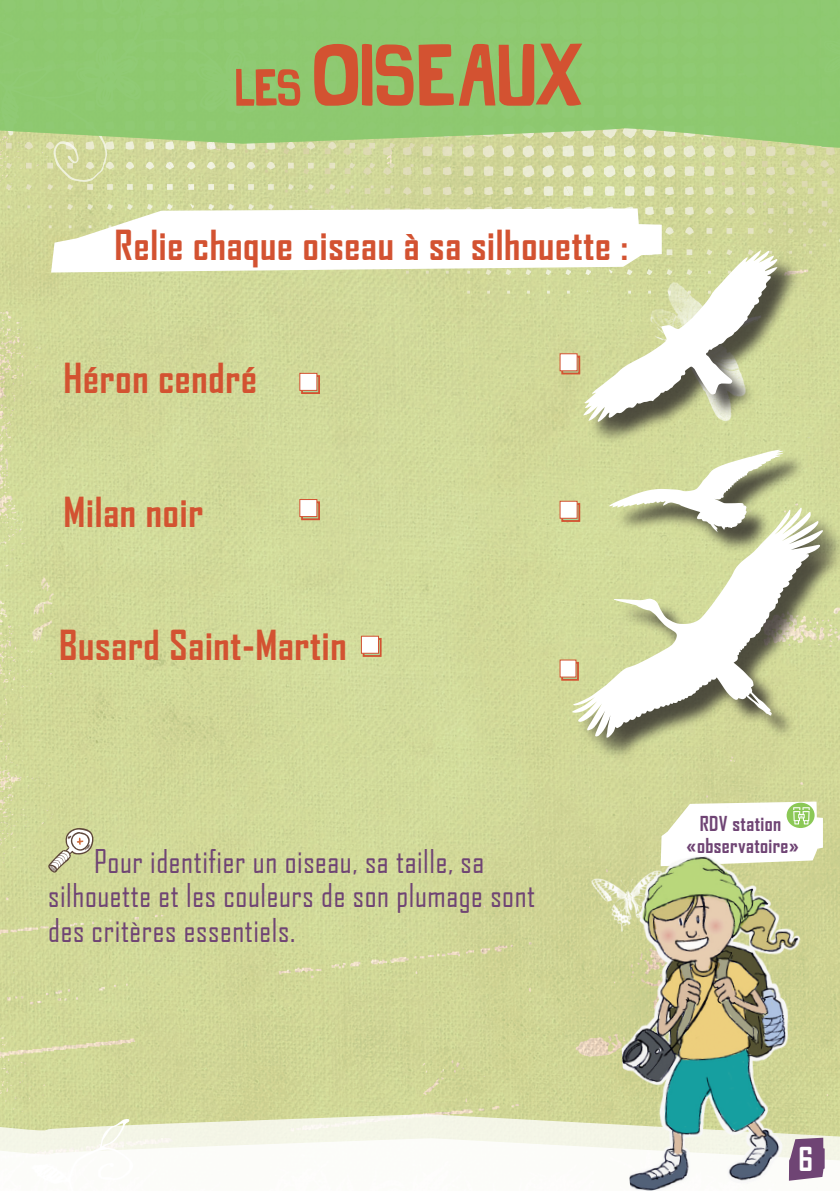
<style>
.page{position:relative;width:840px;height:1191px;background:#fff}
.page>*{position:absolute;margin:0;border:0;box-sizing:border-box;transform-origin:0 0}
.t1{font:88.4px "Grind Zero";letter-spacing:-.04em;color:#d35231}
.t2{font:700 39.6px "Agency FB";letter-spacing:.02em;color:#d35231}
.t3{font:700 31.6px "Agency FB";color:#fff}
.t4{font:31.4px/34.6px "Agency FB";letter-spacing:.02em;color:#6f4474}
.t5{font:700 19.8px "Agency FB";letter-spacing:.02em;color:#6f4474}
.s1{font-size:52.6px}
</style>
<div class="page">
<div style="left:0;top:0;width:839px;height:1191px;background:#d2d898"></div>
<svg style="left:0;top:146px;width:284px;height:36px"></svg>
<svg style="left:0;top:1111px;width:838px;height:24px;fill:#f3f4e6"></svg>
<svg style="left:839px;top:1137px;width:1px;height:24px"></svg>
<svg style="left:0;top:1135px;width:839px;height:56px;background:#fafbf6"></svg>
<div style="left:821px;top:0;width:18px;height:85px;background:#8ec971"></div>
<div style="left:0;top:0;width:821px;height:146px;background:#8ec970"></div>
<svg style="left:48px;top:828px;width:46px;height:45px"></svg>
<svg style="left:301px;top:501px;width:19px;height:19px"></svg>
<div style="left:299px;top:499px;width:18px;height:18px;background:#fff;border:1px solid #d35231"></div>
<svg style="left:561px;top:503px;width:19px;height:19px"></svg>
<div style="left:559px;top:501px;width:18px;height:18px;background:#fff;border:1px solid #d35231"></div>
<div style="left:362px;top:638px;width:19px;height:19px;background:#ce724f;border:2px solid #d35231"></div>
<div style="left:361px;top:636px;width:18px;height:17px;background:#fff;border:1px solid #d35231"></div>
<svg style="left:561px;top:677px;width:11px;height:3px"></svg>
<div style="left:559px;top:659px;width:17px;height:18px;background:#fff"></div>
<div style="left:576px;top:512px;width:263px;height:249px;background:#231f20;opacity:.75"></div>
<svg style="left:572px;top:507px;width:250px;height:230px"></svg>
<div style="left:613px;top:453px;width:193px;height:102px;background:#231f20;opacity:.75"></div>
<svg style="left:609px;top:450px;width:174px;height:82px"></svg>
<div style="left:587px;top:254px;width:214px;height:191px;background:#231f20;opacity:.75"></div>
<svg style="left:51px;top:208px;width:699px;height:214px"></svg>
<img style="left:607px;top:801px;width:227px;height:390px">
<img style="left:750px;top:85px;width:89px;height:360px">
<svg style="left:660px;top:801px;width:162px;height:65px;background:#f1f4e5"></svg>
<svg style="left:788px;top:1137px;width:36px;height:43px;background:#835f86"></svg>
<p class="t1" style="left:236px;top:36px;width:355px"><span class="s1">LES</span> OISEAUX</p>
<p class="t2" style="left:115px;top:220px;width:514px">Relie chaque oiseau à sa silhouette :</p>
<p class="t2" style="left:63px;top:354px;width:195px">Héron cendré</p>
<p class="t2" style="left:63px;top:487px;width:141px">Milan noir</p>
<p class="t2" style="left:59px;top:621px;width:289px">Busard Saint-Martin</p>
<p class="t4" style="left:48px;top:843px;width:488px;text-indent:46px">Pour identifier un oiseau, sa taille, sa silhouette et les couleurs de son plumage sont des critères essentiels.</p>
<p class="t5" style="left:699px;top:811px;width:83px">RDV station</p>
<p class="t5" style="left:686px;top:833px;width:114px">«observatoire»</p>
<p class="t3" style="left:798px;top:1139px;width:16px">6</p>
</div>
